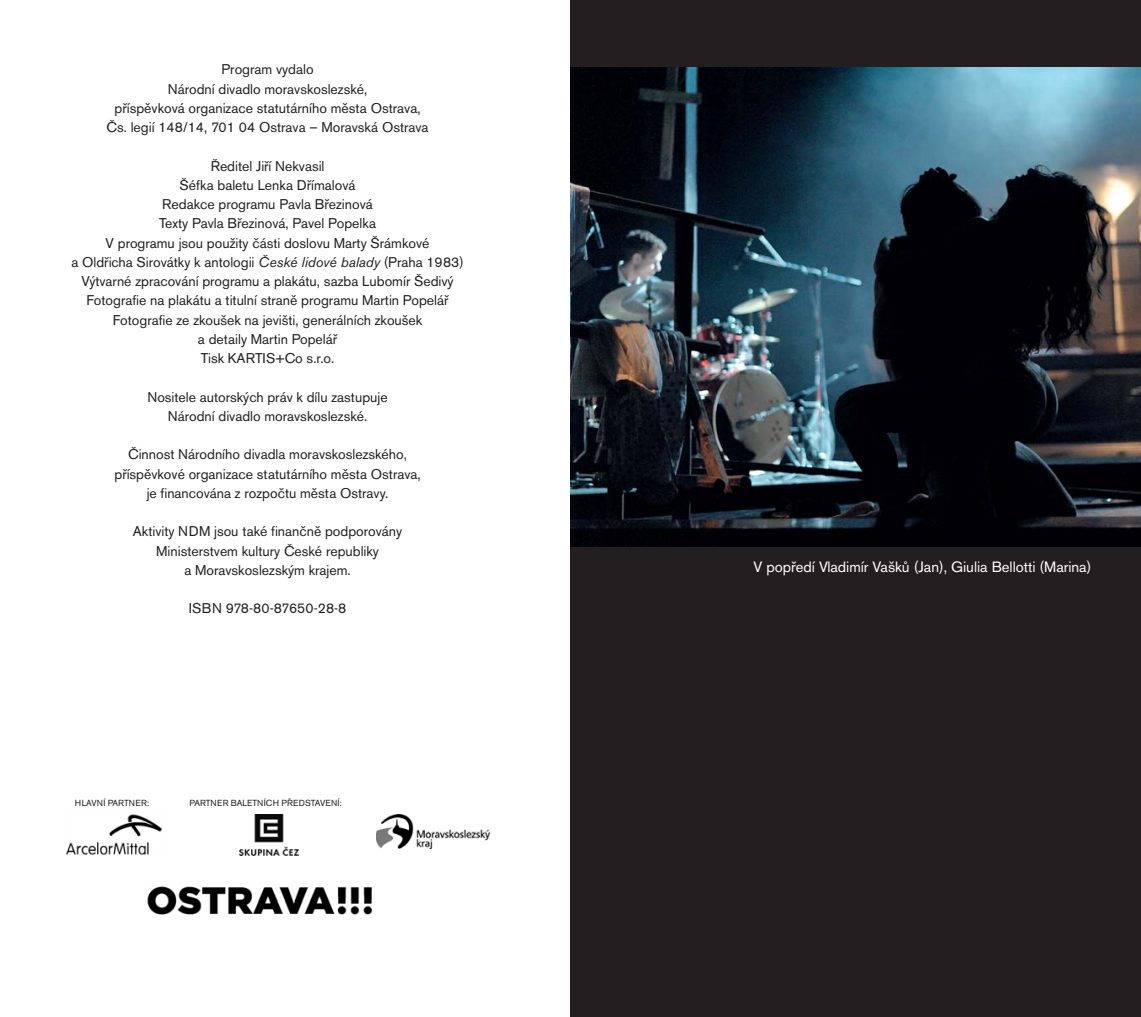
<style>
.page{position:relative;width:1141px;height:1017px;background:#fff}
.page>*{position:absolute;margin:0;border:0;box-sizing:border-box;transform-origin:0 0}
.t1{font:14.88px "Akzidenz Grotesk BECE";color:#fff}
.t2{font:14px/19.2px "Akzidenz Grotesk BECE";color:#231f20;text-align:center}
.t3{font:8.75px "Akzidenz Grotesk BECE";color:#231f20}
.s1{font-style:italic}
</style>
<div class="page">
<img style="left:147px;top:886px;width:225px;height:29px">
<svg style="left:240px;top:814px;width:58px;height:42px"></svg>
<img style="left:240px;top:815px;width:58px;height:40px">
<img style="left:66px;top:814px;width:96px;height:42px">
<div style="left:570px;top:0;width:571px;height:1017px;background:#231f20"></div>
<img style="left:570px;top:67px;width:571px;height:480px">
<img style="left:376px;top:814px;width:113px;height:35px">
<p class="t2" style="left:107px;top:61px;width:324px">Program vydalo<br>Národní divadlo moravskoslezské,<br>příspěvková organizace statutárního města Ostrava, Čs. legií 148/14, 701 04 Ostrava – Moravská Ostrava</p>
<p class="t2" style="left:71px;top:158px;width:394px">Ředitel Jiří Nekvasil<br>Šéfka baletu Lenka Dřímalová<br>Redakce programu Pavla Březinová<br>Texty Pavla Březinová, Pavel Popelka<br>V programu jsou použity části doslovu Marty Šrámkové<br>a Oldřicha Sirovátky k antologii <span class="s1">České lidové balady</span> (Praha 1983)<br>Výtvarné zpracování programu a plakátu, sazba Lubomír Šedivý Fotografie na plakátu a titulní straně programu Martin Popelář Fotografie ze zkoušek na jevišti, generálních zkoušek<br>a detaily Martin Popelář<br>Tisk KARTIS+Co s.r.o.</p>
<p class="t2" style="left:147px;top:389px;width:242px">Nositele autorských práv k dílu zastupuje<br>Národní divadlo moravskoslezské.</p>
<p class="t2" style="left:114px;top:446px;width:308px">Činnost Národního divadla moravskoslezského, příspěvkové organizace statutárního města Ostrava, je financována z rozpočtu města Ostravy.</p>
<p class="t2" style="left:133px;top:523px;width:271px">Aktivity NDM jsou také finančně podporovány<br>Ministerstvem kultury České republiky<br>a Moravskoslezským krajem.</p>
<p class="t2" style="left:189px;top:600px;width:159px">ISBN 978-80-87650-28-8</p>
<p class="t3" style="left:75px;top:800px;width:76px">HLAVNÍ PARTNER:</p>
<p class="t3" style="left:189px;top:800px;width:154px">PARTNER BALETNÍCH PŘEDSTAVENÍ:</p>
<p class="t1" style="left:753px;top:562px;width:339px">V popředí Vladimír Vašků (Jan), Giulia Bellotti (Marina)</p>
</div>
